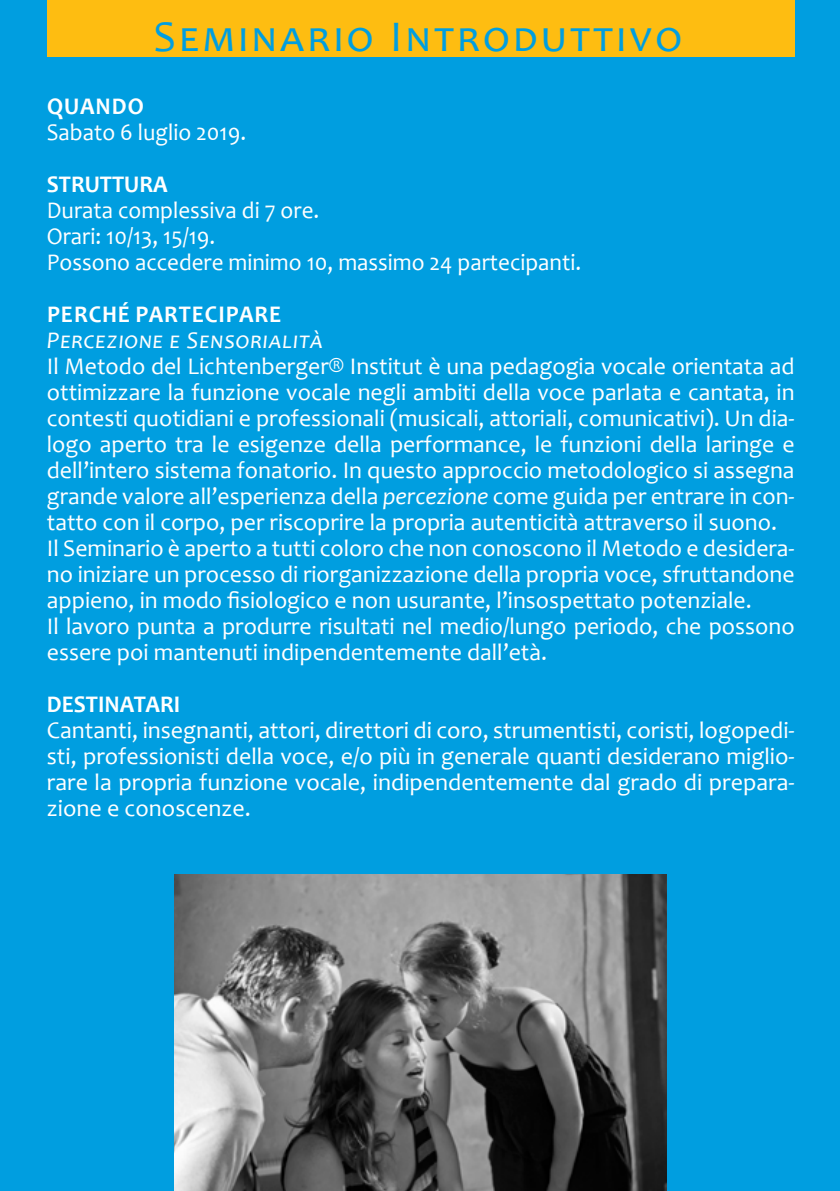
<style>
.page{position:relative;width:840px;height:1191px;background:#fff}
.page>*{position:absolute;margin:0;border:0;box-sizing:border-box;transform-origin:0 0}
.t1{font:44px "Candara";letter-spacing:.165em;color:#009ee0}
.t2{font:24px/26px "Candara";color:#fff}
.t3{font:24px/26px "Candara";color:#fff;scale:.96 1}
.t4{font:italic 24px "Candara";letter-spacing:.04em;color:#fff}
.t5{font:700 24px "Candara";color:#fff;scale:.96 1}
.t6{font:700 24px "Candara";letter-spacing:.04em;color:#fff;scale:.96 1}
.t7{font:700 24px "Candara";letter-spacing:.02em;color:#fff;scale:.96 1}
.s1{font-style:italic}
</style>
<div class="page">
<div style="left:0;top:0;width:839px;height:1191px;background:#009ee0"></div>
<div style="left:47px;top:0;width:747px;height:57px;background:#febd11"></div>
<img style="left:174px;top:874px;width:492px;height:317px">
<h1 class="t1" style="left:153px;top:10px;width:529px">Seminario I ntroduttivo</h1>
<p class="t7" style="left:47px;top:91px;width:102px">QUANdo</p>
<p class="t3" style="left:47px;top:119px;width:209px">Sabato 6 luglio 2019.</p>
<p class="t5" style="left:47px;top:169px;width:127px">STRUTTURA</p>
<p class="t3" style="left:47px;top:197px;width:558px">Durata complessiva di 7 ore.<br>Orari: 10/13, 15/19.<br>Possono accedere minimo 10, massimo 24 partecipanti.</p>
<p class="t6" style="left:47px;top:299px;width:245px">PERCHÉ PARTECIPARE</p>
<p class="t4" style="left:47px;top:325px;width:277px">Percezione e Sensorialità</p>
<p class="t2" style="left:47px;top:353px;width:749px">I l M etodo del Lichtenberger® I nstitut è una pedagogia vocale orientata ad ottimizzare la funzione vocale negli ambiti della voce parlata e cantata, in contesti quotidiani e professionali (musicali, attoriali, comunicativi). Un dia&shy;logo aperto tra le esigenze della performance, le funzioni della laringe e dell’intero sistema fonatorio. I n questo approccio metodologico si assegna grande valore all’esperienza della <span class="s1">percezione</span> come guida per entrare in con&shy;tatto con il corpo, per riscoprire la propria autenticità attraverso il suono.<br>I l Seminario è aperto a tutti coloro che non conoscono il Metodo e desidera&shy;no iniziare un processo di riorganizzazione della propria voce, sfruttandone appieno, in modo fisiologico e non usurante, l’insospettato potenziale.<br>I l lavoro punta a produrre risultati nel medio/lungo periodo, che possono essere poi mantenuti indipendentemente dall’età.</p>
<p class="t5" style="left:47px;top:689px;width:140px">DESTINATARI</p>
<p class="t2" style="left:47px;top:717px;width:749px;text-align:justify">Cantanti, insegnanti, attori, direttori di coro, strumentisti, coristi, logopedi&shy;sti, professionisti della voce, e/o più in generale quanti desiderano miglio&shy;rare la propria funzione vocale, indipendentemente dal grado di prepara&shy;zione e conoscenze.</p>
</div>
